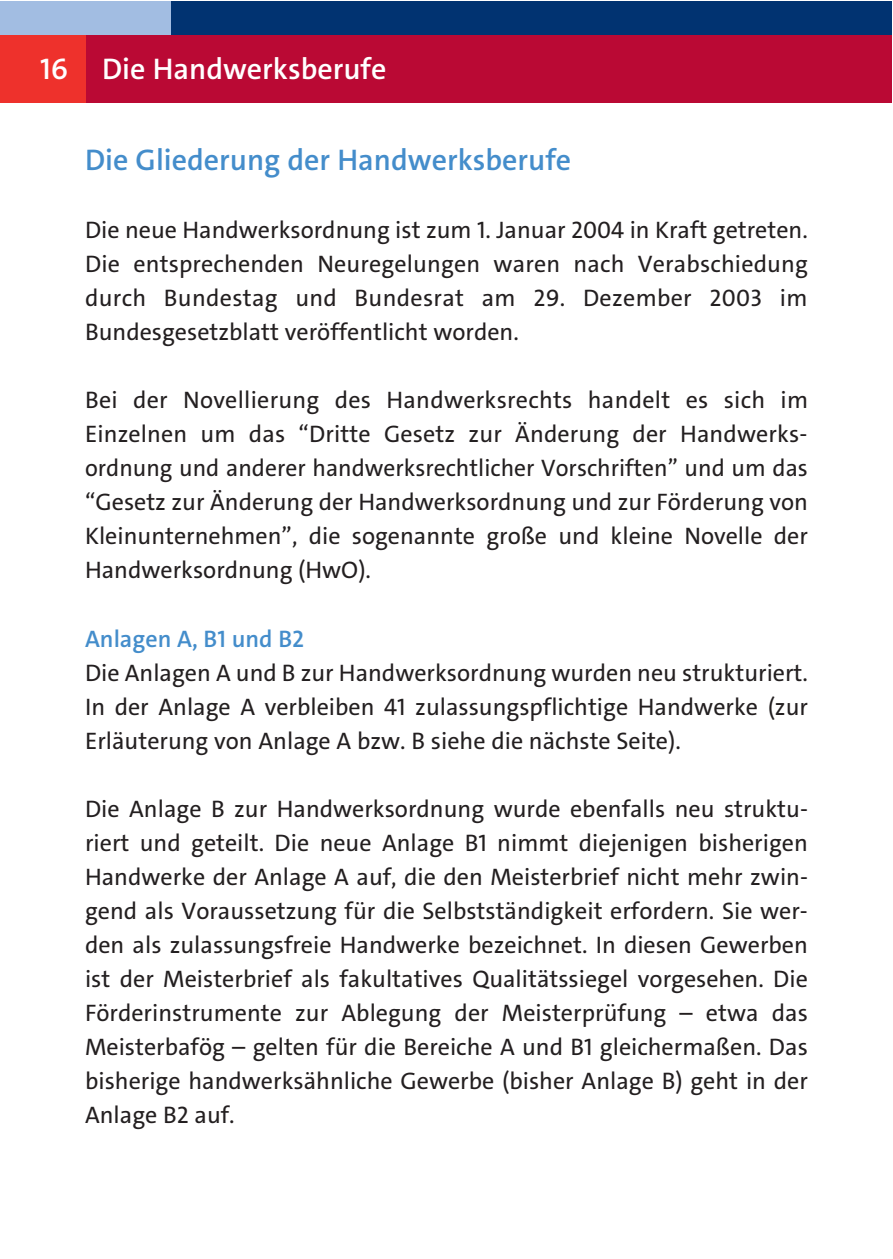
<style>
.page{position:relative;width:893px;height:1259px;background:#fff}
.page>*{position:absolute;margin:0;border:0;box-sizing:border-box;transform-origin:0 0}
.t1{font:600 30px "The Sans C4 s";color:#448dcb}
.t2{font:600 30px "The Sans C4 s";color:#fff}
.t3{font:24px/33.9px "The Sans C4 s";color:#231f20;text-align:justify}
.t4{font:600 24px "The Sans C4 s";color:#448dcb}
</style>
<div class="page">
<div style="left:85px;top:34px;width:806px;height:68px;background:#ba0934"></div>
<div style="left:0;top:34px;width:85px;height:68px;background:#ee312c"></div>
<div style="left:170px;top:2px;width:721px;height:32px;background:#013371"></div>
<div style="left:0;top:2px;width:170px;height:32px;background:#a2bde2"></div>
<p class="t2" style="left:40px;top:50px;width:348px">16 Die Handwerksberufe</p>
<p class="t1" style="left:85px;top:141px;width:488px">Die Gliederung der Handwerksberufe</p>
<p class="t3" style="left:85px;top:213px;width:724px">Die neue Handwerksordnung ist zum 1. Januar 2004 in Kraft getreten.<br>Die entsprechenden Neuregelungen waren nach Verabschiedung durch Bundestag und Bundesrat am 29. Dezember 2003 im Bundesgesetzblatt veröffentlicht worden.</p>
<p class="t3" style="left:85px;top:383px;width:725px">Bei der Novellierung des Handwerksrechts handelt es sich im Einzelnen um das “Dritte Gesetz zur Änderung der Handwerks&shy;ordnung und anderer handwerksrechtlicher Vorschriften” und um das “Gesetz zur Änderung der Handwerksordnung und zur Förderung von Kleinunternehmen”, die sogenannte große und kleine Novelle der Handwerksordnung (HwO).</p>
<p class="t4" style="left:85px;top:623px;width:221px">Anlagen A, B1 und B2</p>
<p class="t3" style="left:85px;top:655px;width:724px">Die Anlagen A und B zur Handwerksordnung wurden neu strukturiert.<br>In der Anlage A verbleiben 41 zulassungspflichtige Handwerke (zur Erläuterung von Anlage A bzw. B siehe die nächste Seite).</p>
<p class="t3" style="left:85px;top:791px;width:724px">Die Anlage B zur Handwerksordnung wurde ebenfalls neu struktu&shy;riert und geteilt. Die neue Anlage B1 nimmt diejenigen bisherigen Handwerke der Anlage A auf, die den Meisterbrief nicht mehr zwin&shy;gend als Voraussetzung für die Selbstständigkeit erfordern. Sie wer&shy;den als zulassungsfreie Handwerke bezeichnet. In diesen Gewerben ist der Meisterbrief als fakultatives Qualitätssiegel vorgesehen. Die Förderinstrumente zur Ablegung der Meisterprüfung – etwa das Meisterbafög – gelten für die Bereiche A und B1 gleichermaßen. Das bisherige handwerksähnliche Gewerbe (bisher Anlage B) geht in der Anlage B2 auf.</p>
</div>
